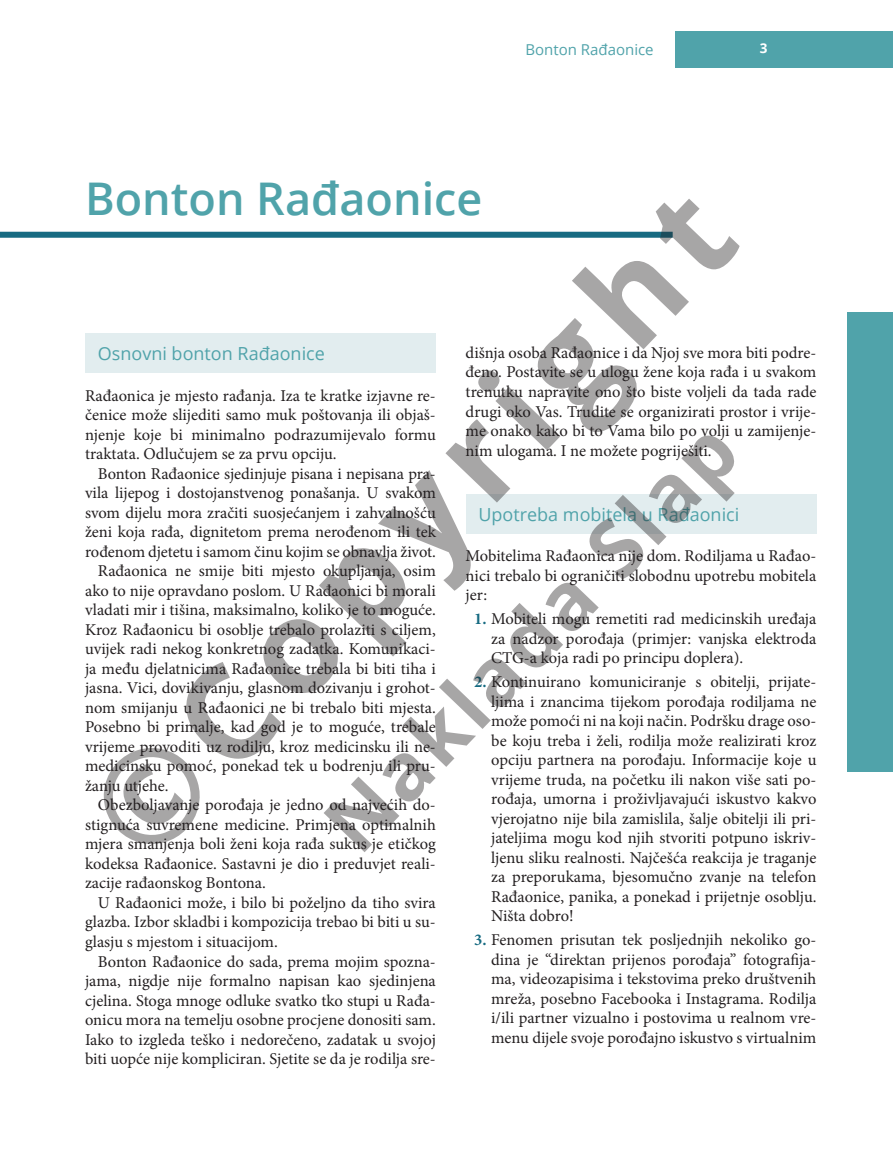
<style>
.page{position:relative;width:893px;height:1149px;background:#fff}
.page>*{position:absolute;margin:0;border:0;box-sizing:border-box;transform-origin:0 0}
.t1{font:700 130.5px "Open Sans";color:#231f20}
.t2{font:700 79.5px "Open Sans";color:#231f20}
.H1_1__pogl{font:600 45px "Open Sans";color:#50a3aa}
.H2_1__pogl{font:18px "Open Sans";color:#50a3aa}
.Bodi{font:16.5px/19.5px "Minion Pro";color:#231f20;text-align:justify}
.Bodi_Prvi{font:16.5px/19.5px "Minion Pro";color:#231f20;text-align:justify}
.t3{font:15px "Open Sans";color:#50a3aa}
.t4{font:700 13.5px "Open Sans";color:#fff}
.s1{font-weight:700;color:#176b82}
</style>
<div class="page">
<div style="left:847px;top:312px;width:46px;height:459px;background:#50a3aa"></div>
<div style="left:675px;top:31px;width:218px;height:36px;background:#50a3aa"></div>
<div style="left:85px;top:333px;width:351px;height:39px;background:#e2edef"></div>
<div style="left:466px;top:494px;width:350px;height:39px;background:#e2edef"></div>
<div style="left:0;top:232px;width:673px;height:6px;background:#176b82"></div>
<p class="t3" style="left:525px;top:39px;width:130px">Bonton Rađaonice</p>
<p class="t4" style="left:760px;top:38px;width:9px">3</p>
<p class="H1_1__pogl" style="left:85px;top:168px;width:399px">Bonton Rađaonice</p>
<h1 class="t1" style="left:46px;top:769px;width:863px;rotate:-46deg">©Copyright</h1>
<p class="H2_1__pogl" style="left:98px;top:341px;width:229px">Osnovni bonton Rađaonice</p>
<p class="Bodi_Prvi" style="left:85px;top:385px;width:352px">Rađaonica je mjesto rađanja. Iza te kratke izjavne re&shy;čenice može slijediti samo muk poštovanja ili objaš&shy;njenje koje bi minimalno podrazumijevalo formu traktata. Odlučujem se za prvu opciju.</p>
<p class="Bodi" style="left:85px;top:463px;width:352px;text-indent:13px">Bonton Rađaonice sjedinjuje pisana i nepisana pra&shy;vila lijepog i dostojanstvenog ponašanja. U svakom svom dijelu mora zračiti suosjećanjem i zahvalnošću ženi koja rađa, dignitetom prema nerođenom ili tek rođenom djetetu i samom činu kojim se obnavlja život.</p>
<p class="Bodi" style="left:85px;top:561px;width:352px;text-indent:13px">Rađaonica ne smije biti mjesto okupljanja, osim ako to nije opravdano poslom. U Rađaonici bi morali vladati mir i tišina, maksimalno, koliko je to moguće.<br>Kroz Rađaonicu bi osoblje trebalo prolaziti s ciljem, uvijek radi nekog konkretnog zadatka. Komunikaci&shy;ja među djelatnicima Rađaonice trebala bi biti tiha i jasna. Vici, dovikivanju, glasnom dozivanju i grohot&shy;nom smijanju u Rađaonici ne bi trebalo biti mjesta.<br>Posebno bi primalje, kad god je to moguće, trebale vrijeme provoditi uz rodilju, kroz medicinsku ili ne&shy;medicinsku pomoć, ponekad tek u bodrenju ili pru&shy;žanju utjehe.</p>
<p class="Bodi" style="left:85px;top:795px;width:352px;text-indent:13px">Obezboljavanje porođaja je jedno od najvećih do&shy;stignuća suvremene medicine. Primjena optimalnih mjera smanjenja boli ženi koja rađa sukus je etičkog kodeksa Rađaonice. Sastavni je dio i preduvjet reali&shy;zacije rađaonskog Bontona.</p>
<p class="Bodi" style="left:85px;top:892px;width:352px;text-indent:13px">U Rađaonici može, i bilo bi poželjno da tiho svira glazba. Izbor skladbi i kompozicija trebao bi biti u su&shy;glasju s mjestom i situacijom.</p>
<p class="Bodi" style="left:85px;top:951px;width:352px;text-indent:13px">Bonton Rađaonice do sada, prema mojim spozna&shy;jama, nigdje nije formalno napisan kao sjedinjena cjelina. Stoga mnoge odluke svatko tko stupi u Rađa&shy;onicu mora na temelju osobne procjene donositi sam.<br>Iako to izgleda teško i nedorečeno, zadatak u svojoj biti uopće nije kompliciran. Sjetite se da je rodilja sre-</p>
<p class="Bodi" style="left:466px;top:343px;width:352px">dišnja osoba Rađaonice i da Njoj sve mora biti podre&shy;đeno. Postavite se u ulogu žene koja rađa i u svakom trenutku napravite ono što biste voljeli da tada rade drugi oko Vas. Trudite se organizirati prostor i vrije&shy;me onako kako bi to Vama bilo po volji u zamijenje&shy;nim ulogama. I ne možete pogriješiti.</p>
<h2 class="t2" style="left:298px;top:797px;width:556px;rotate:-46deg">Naklada Slap</h2>
<p class="H2_1__pogl" style="left:478px;top:501px;width:262px">Upotreba mobitela u Rađaonici</p>
<p class="Bodi_Prvi" style="left:466px;top:546px;width:352px">Mobitelima Rađaonica nije dom. Rodiljama u Rađao&shy;nici trebalo bi ograničiti slobodnu upotrebu mobitela jer:</p>
<p class="Bodi" style="left:491px;top:609px;width:327px;text-indent:-17px"><span class="s1">1.</span> Mobiteli mogu remetiti rad medicinskih uređaja za nadzor porođaja (primjer: vanjska elektroda CTG-a koja radi po principu doplera).</p>
<p class="Bodi" style="left:491px;top:672px;width:327px;text-indent:-17px"><span class="s1">2.</span> Kontinuirano komuniciranje s obitelji, prijate&shy;ljima i znancima tijekom porođaja rodiljama ne može pomoći ni na koji način. Podršku drage oso&shy;be koju treba i želi, rodilja može realizirati kroz opciju partnera na porođaju. Informacije koje u vrijeme truda, na početku ili nakon više sati po&shy;rođaja, umorna i proživljavajući iskustvo kakvo vjerojatno nije bila zamislila, šalje obitelji ili pri&shy;jateljima mogu kod njih stvoriti potpuno iskriv&shy;ljenu sliku realnosti. Najčešća reakcija je traganje za preporukama, bjesomučno zvanje na telefon Rađaonice, panika, a ponekad i prijetnje osoblju.<br>Ništa dobro!</p>
<p class="Bodi" style="left:491px;top:929px;width:327px;text-indent:-17px"><span class="s1">3.</span> Fenomen prisutan tek posljednjih nekoliko go&shy;dina je “direktan prijenos porođaja” fotografija&shy;ma, videozapisima i tekstovima preko društvenih mreža, posebno Facebooka i Instagrama. Rodilja i/ili partner vizualno i postovima u realnom vre&shy;menu dijele svoje porođajno iskustvo s virtualnim</p>
</div>
